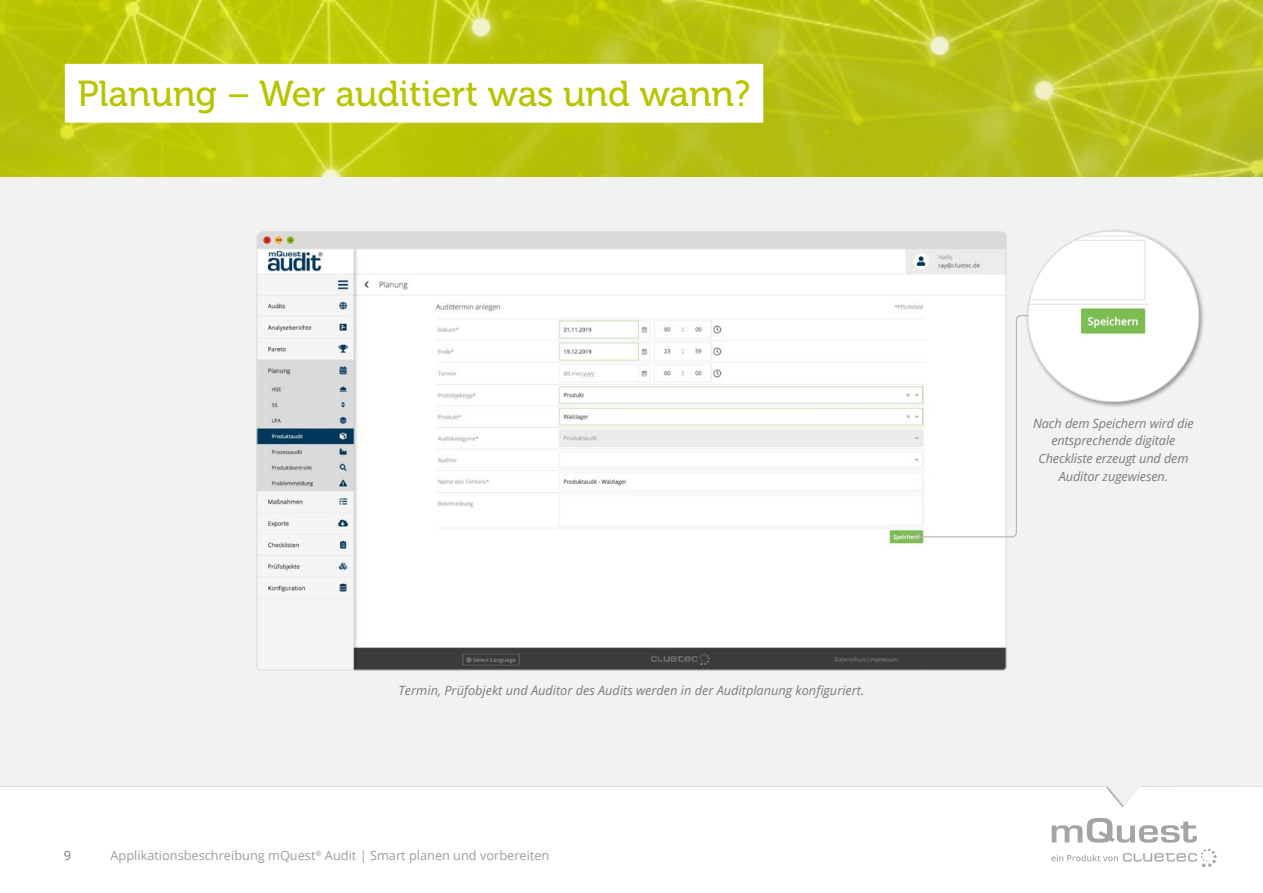
<style>
.page{position:relative;width:1263px;height:893px;background:#fff}
.page>*{position:absolute;margin:0;border:0;box-sizing:border-box;transform-origin:0 0}
.t1{font:36px "Museo 500";color:#b9c400}
.t2{font:italic 12.75px/17.9px "Open Sans";letter-spacing:-.01em;color:#7c7b7b;text-align:center}
.t3{font:12.75px "Open Sans";color:#9d9d9c}
.t4{font:12.75px "Open Sans";color:#7c7b7b}
</style>
<div class="page">
<img style="left:0;top:0;width:1263px;height:178px">
<div style="left:0;top:178px;width:1263px;height:637px;background:#f2f2f2"></div>
<div style="left:65px;top:64px;width:698px;height:59px;background:#fff"></div>
<svg style="left:256px;top:248px;width:751px;height:423px"></svg>
<div style="left:257px;top:231px;width:749px;height:17px;background:#dadada"></div>
<svg style="left:915px;top:314px;width:111px;height:226px"></svg>
<div style="left:1026px;top:229px;width:179px;height:179px;background:#000;opacity:.4"></div>
<img style="left:1028px;top:231px;width:171px;height:171px;border-radius:85px">
<svg style="left:0;top:787px;width:1263px;height:81px"></svg>
<svg style="left:1051px;top:818px;width:166px;height:49px"></svg>
<h1 class="t1" style="left:78px;top:74px;width:674px">Planung – Wer auditiert was und wann?</h1>
<p class="t2" style="left:399px;top:681px;width:467px">Termin, Prüfobjekt und Auditor des Audits werden in der Auditplanung konfiguriert.</p>
<p class="t4" style="left:64px;top:846px;width:9px">9</p>
<p class="t3" style="left:111px;top:846px;width:440px">Applikationsbeschreibung mQuest<sup>®</sup> Audit | Smart planen und vorbereiten</p>
<p class="t2" style="left:1033px;top:414px;width:162px">Nach dem Speichern wird die entsprechende digitale<br>Checkliste erzeugt und dem<br>Auditor zugewiesen.</p>
</div>
